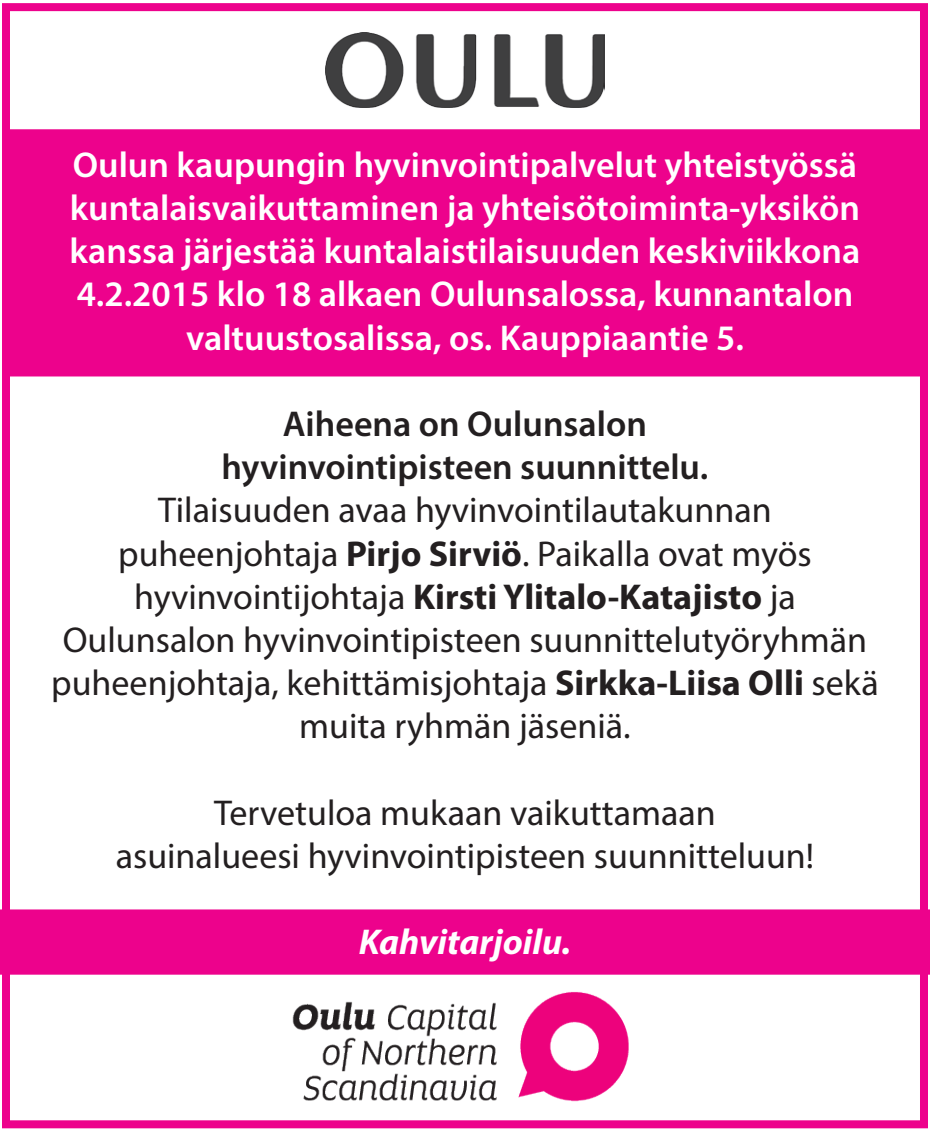
<style>
.page{position:relative;width:930px;height:1134px;background:#fff}
.page>*{position:absolute;margin:0;border:0;box-sizing:border-box;transform-origin:0 0}
.t1{font:36px/43.2px "Myriad Pro";color:#231f20;text-align:center}
.t2{font:600 36px/43.2px "Myriad Pro";color:#fff;text-align:center}
.t3{font:600 36px "Myriad Pro";color:#231f20}
.t4{font:700 36px "Myriad Pro";color:#231f20}
.t5{font:italic 700 36px "Myriad Pro";color:#fff}
.s1{font-weight:700}
.s2{font-weight:400}
</style>
<div class="page">
<div style="left:2px;top:3px;width:926px;height:1125px;border:8px solid #ed028c"></div>
<div style="left:7px;top:131px;width:916px;height:243px;background:#ed028c"></div>
<div style="left:5px;top:129px;width:920px;height:247px;border:4px solid #ed028c"></div>
<div style="left:2px;top:911px;width:926px;height:62px;background:#ed028c"></div>
<div style="left:0;top:909px;width:930px;height:66px;border:4px solid #ed028c"></div>
<img style="left:282px;top:991px;width:366px;height:131px">
<img style="left:325px;top:33px;width:279px;height:74px">
<p class="t2" style="left:73px;top:142px;width:786px">Oulun kaupungin hyvinvointipalvelut yhteistyössä</p>
<p class="t2" style="left:70px;top:185px;width:792px">kuntalaisvaikuttaminen ja yhteisötoiminta-yksikön kanssa järjestää kuntalaistilaisuuden keskiviikkona 4.2.2015 klo 18 alkaen Oulunsalossa, kunnantalon valtuustosalissa, os. Kauppiaantie 5.</p>
<p class="t3" style="left:283px;top:401px;width:366px">Aiheena on Oulunsalon</p>
<p class="t3" style="left:222px;top:444px;width:488px">hyvinvointipisteen suunnittelu.</p>
<p class="t1" style="left:158px;top:488px;width:615px">Tilaisuuden avaa hyvinvointilautakunnan</p>
<p class="t1" style="left:118px;top:531px;width:695px">puheenjohtaja <span class="s1">Pirjo Sirviö</span>. Paikalla ovat myös</p>
<p class="t4" style="left:134px;top:573px;width:663px"><span class="s2">hyvinvointijohtaja</span> Kirsti Ylitalo-Katajisto <span class="s2">ja</span></p>
<p class="t1" style="left:51px;top:618px;width:829px">Oulunsalon hyvinvointipisteen suunnittelutyöryhmän puheenjohtaja, kehittämisjohtaja <span class="s1">Sirkka-Liisa Olli</span> sekä muita ryhmän jäseniä.</p>
<p class="t1" style="left:214px;top:790px;width:503px">Tervetuloa mukaan vaikuttamaan</p>
<p class="t1" style="left:116px;top:834px;width:700px">asuinalueesi hyvinvointipisteen suunnitteluun!</p>
<p class="t5" style="left:359px;top:919px;width:214px">Kahvitarjoilu.</p>
</div>
